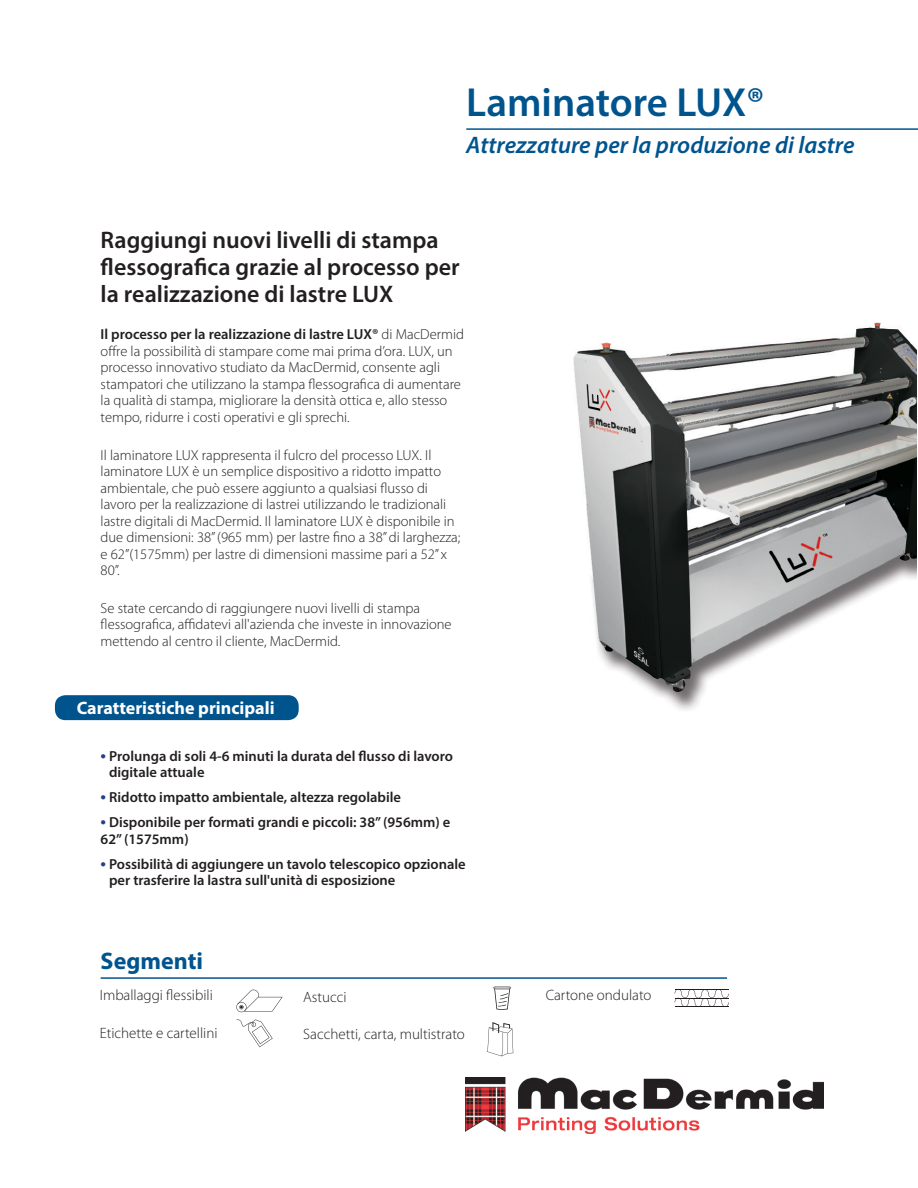
<style>
.page{position:relative;width:918px;height:1188px;background:#fff}
.page>*{position:absolute;margin:0;border:0;box-sizing:border-box;transform-origin:0 0}
.t1{font:600 40.8px "Myriad Pro";color:#00548e}
.t2{font:600 24px/27px "Myriad Pro";color:#231f20}
.t3{font:italic 600 24px "Myriad Pro";color:#00548e}
.t4{font:700 24px "Myriad Pro";color:#00548e}
.t5{font:700 18px "Myriad Pro";color:#fff}
.t6{font:300 15px "Myriad Pro";color:#231f20}
.t7{font:300 14.55px/16.5px "Myriad Pro";color:#231f20}
.t8{font:600 14.55px/16.5px "Myriad Pro";color:#231f20}
.s1{font-weight:600}
.s2{font-size:18px;color:#253f8e}
</style>
<div class="page">
<hr style="left:466px;top:128px;width:452px;height:2px;background:#00548e">
<hr style="left:101px;top:977px;width:626px;height:2px;background:#00548e">
<svg style="left:236px;top:989px;width:47px;height:23px"></svg>
<svg style="left:236px;top:1019px;width:37px;height:28px"></svg>
<svg style="left:493px;top:986px;width:18px;height:24px"></svg>
<svg style="left:487px;top:1022px;width:26px;height:34px"></svg>
<img style="left:573px;top:322px;width:343px;height:388px">
<hr style="left:675px;top:1007px;width:54px;height:1px;background:#231f20">
<svg style="left:675px;top:990px;width:54px;height:17px"></svg>
<hr style="left:675px;top:989px;width:54px;height:1px;background:#231f20">
<div style="left:55px;top:695px;width:244px;height:25px;background:#00548e;border-radius:10px"></div>
<img style="left:466px;top:1078px;width:358px;height:56px">
<p class="t1" style="left:466px;top:76px;width:300px">Laminatore LUX®</p>
<p class="t3" style="left:466px;top:130px;width:390px">Attrezzature per la produzione di lastre</p>
<p class="t2" style="left:101px;top:225px;width:361px">Raggiungi nuovi livelli di stampa flessografica grazie al processo per la realizzazione di lastre LUX</p>
<p class="t7" style="left:101px;top:327px;width:365px"><span class="s1">Il processo per la realizzazione di lastre LUX®</span> di MacDermid offre la possibilità di stampare come mai prima d’ora. LUX, un processo innovativo studiato da MacDermid, consente agli stampatori che utilizzano la stampa flessografica di aumentare la qualità di stampa, migliorare la densità ottica e, allo stesso tempo, ridurre i costi operativi e gli sprechi.</p>
<p class="t7" style="left:101px;top:447px;width:361px">Il laminatore LUX rappresenta il fulcro del processo LUX. Il laminatore LUX è un semplice dispositivo a ridotto impatto ambientale, che può essere aggiunto a qualsiasi flusso di lavoro per la realizzazione di lastrei utilizzando le tradizionali lastre digitali di MacDermid. Il laminatore LUX è disponibile in due dimensioni: 38” (965 mm) per lastre fino a 38” di larghezza; e 62”(1575mm) per lastre di dimensioni massime pari a 52” x 80”.</p>
<p class="t7" style="left:101px;top:600px;width:353px">Se state cercando di raggiungere nuovi livelli di stampa flessografica, affidatevi all'azienda che investe in innovazione mettendo al centro il cliente, MacDermid.</p>
<p class="t5" style="left:77px;top:697px;width:199px">Caratteristiche principali</p>
<p class="t8" style="left:109px;top:747px;width:345px;text-indent:-9px"><span class="s2">•</span> Prolunga di soli 4-6 minuti la durata del flusso di lavoro digitale attuale</p>
<p class="t8" style="left:101px;top:789px;width:302px"><span class="s2">•</span> Ridotto impatto ambientale, altezza regolabile</p>
<p class="t8" style="left:101px;top:814px;width:351px"><span class="s2">•</span> Disponibile per formati grandi e piccoli: 38” (956mm) e<br>62” (1575mm)</p>
<p class="t8" style="left:109px;top:855px;width:358px;text-indent:-9px"><span class="s2">•</span> Possibilità di aggiungere un tavolo telescopico opzionale per trasferire la lastra sull'unità di esposizione</p>
<p class="t4" style="left:101px;top:945px;width:104px">Segmenti</p>
<p class="t6" style="left:100px;top:987px;width:115px">Imballaggi flessibili</p>
<p class="t6" style="left:100px;top:1025px;width:119px">Etichette e cartellini</p>
<p class="t6" style="left:303px;top:989px;width:45px">Astucci</p>
<p class="t6" style="left:303px;top:1026px;width:163px">Sacchetti, carta, multistrato</p>
<p class="t6" style="left:546px;top:987px;width:107px">Cartone ondulato</p>
</div>
